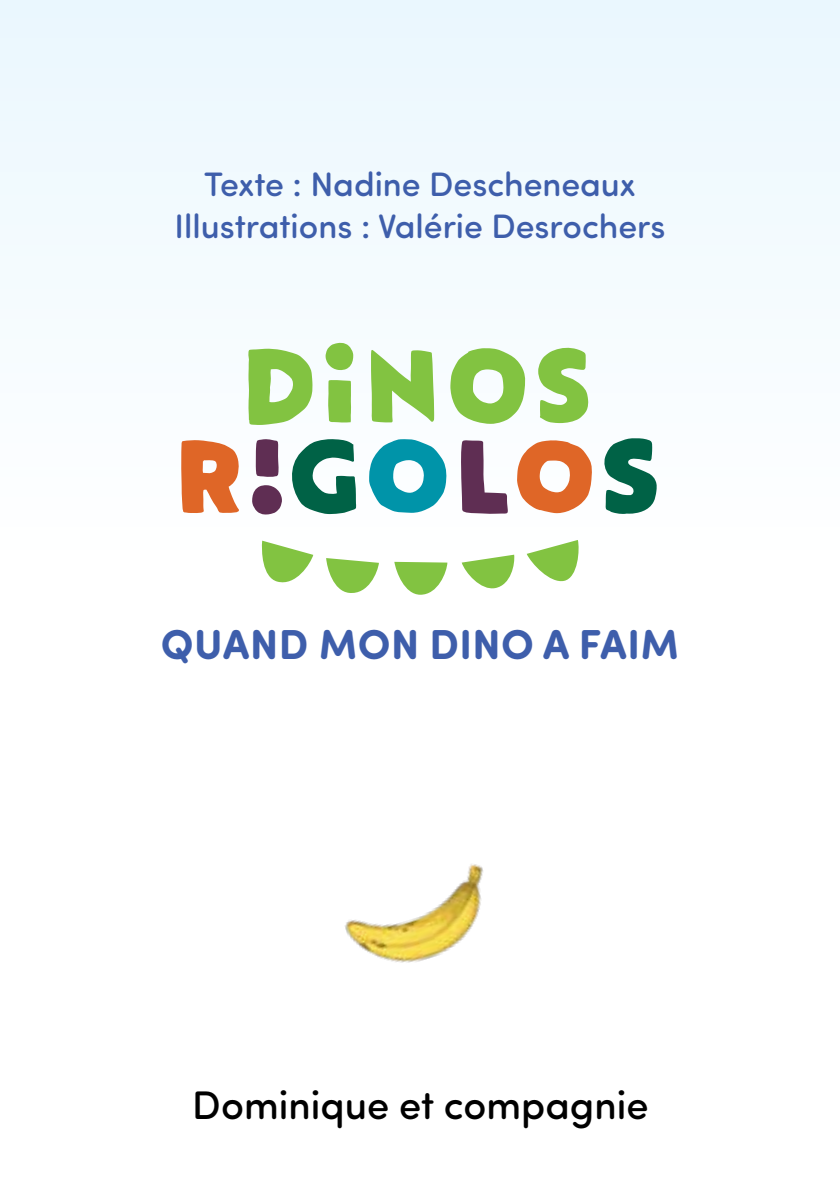
<style>
.page{position:relative;width:840px;height:1191px;background:#fff}
.page>*{position:absolute;margin:0;border:0;box-sizing:border-box;transform-origin:0 0}
.t1{font:700 42px "Sofia Pro Soft";letter-spacing:.01em;color:#3e5eab}
.t2{font:500 40px "Sofia Pro Soft";color:#000}
.t3{font:500 34px/42px "Sofia Pro Soft";color:#3e5eab;text-align:center}
</style>
<div class="page">
<div style="left:0;top:0;width:839px;height:1191px;background:linear-gradient(to bottom,#f0f9fe,#fff)"></div>
<svg style="left:252px;top:485px;width:30px;height:29px"></svg>
<svg style="left:325px;top:343px;width:28px;height:27px"></svg>
<svg style="left:248px;top:348px;width:64px;height:77px"></svg>
<svg style="left:328px;top:380px;width:23px;height:42px"></svg>
<svg style="left:450px;top:348px;width:75px;height:76px"></svg>
<svg style="left:538px;top:347px;width:50px;height:76px"></svg>
<svg style="left:603px;top:438px;width:53px;height:76px"></svg>
<svg style="left:516px;top:440px;width:76px;height:73px"></svg>
<svg style="left:460px;top:440px;width:47px;height:74px"></svg>
<svg style="left:368px;top:439px;width:78px;height:74px"></svg>
<svg style="left:288px;top:439px;width:68px;height:75px"></svg>
<svg style="left:256px;top:439px;width:23px;height:38px"></svg>
<svg style="left:181px;top:440px;width:59px;height:73px"></svg>
<svg style="left:371px;top:350px;width:63px;height:72px"></svg>
<svg style="left:261px;top:540px;width:52px;height:46px"></svg>
<svg style="left:326px;top:558px;width:53px;height:37px"></svg>
<svg style="left:394px;top:562px;width:53px;height:33px"></svg>
<svg style="left:461px;top:554px;width:54px;height:37px"></svg>
<svg style="left:526px;top:540px;width:53px;height:44px"></svg>
<img style="left:270px;top:771px;width:297px;height:297px">
<p class="t3" style="left:174px;top:160px;width:492px">Texte : Nadine Descheneaux<br>Illustrations : Valérie Desrochers</p>
<p class="t1" style="left:161px;top:613px;width:519px">QUAND MON DINO A FAIM</p>
<p class="t2" style="left:192px;top:1075px;width:457px">Dominique et compagnie</p>
</div>
